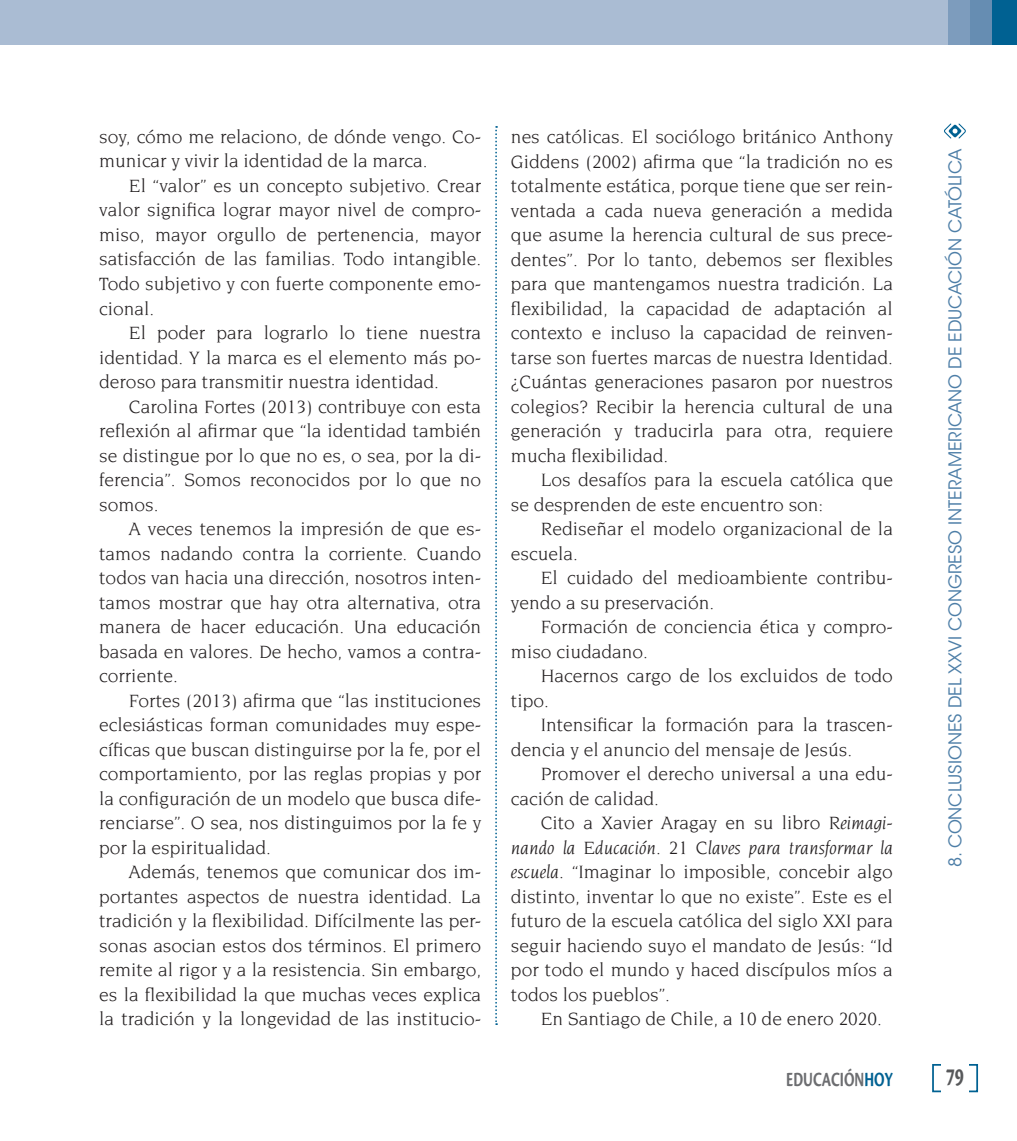
<style>
.page{position:relative;width:1017px;height:1141px;background:#fff}
.page>*{position:absolute;margin:0;border:0;box-sizing:border-box;transform-origin:0 0}
.t1{font:700 26.25px "Cronos Pro";color:#57585a;scale:.7 1}
.t2{font:700 21px "Cronos Pro";letter-spacing:.005em;color:#6c6d70;scale:.7 1}
.t3{font:19.25px/24.5px "Novarese Std";color:#231f20}
.t4{font:17.5px "ITC Avant Garde Std";color:#4d7ea7}
.s1{font-style:italic}
.s2{color:#006192}
</style>
<div class="page">
<div style="left:932px;top:1064px;width:46px;height:28px;border:2px solid #006192"></div>
<div style="left:941px;top:1062px;width:27px;height:33px;background:#fff"></div>
<div style="left:0;top:0;width:1017px;height:45px;background:#aabcd3"></div>
<div style="left:992px;top:0;width:25px;height:45px;background:#006192"></div>
<div style="left:970px;top:0;width:22px;height:45px;background:#668db2"></div>
<div style="left:948px;top:0;width:22px;height:45px;background:#7d9cbd"></div>
<svg style="left:944px;top:123px;width:22px;height:16px"></svg>
<svg style="left:495px;top:126px;width:2px;height:899px"></svg>
<p class="t3" style="left:99px;top:124px;width:383px">soy, cómo me relaciono, de dónde vengo. Co&shy;municar y vivir la identidad de la marca.</p>
<p class="t3" style="left:99px;top:173px;width:384px;text-align:justify;text-indent:30px">El “valor” es un concepto subjetivo. Crear valor significa lograr mayor nivel de compro&shy;miso, mayor orgullo de pertenencia, mayor satisfacción de las familias. Todo intangible.<br>Todo subjetivo y con fuerte componente emo&shy;cional.</p>
<p class="t3" style="left:99px;top:320px;width:383px;text-align:justify;text-indent:30px">El poder para lograrlo lo tiene nuestra identidad. Y la marca es el elemento más po&shy;deroso para transmitir nuestra identidad.</p>
<p class="t3" style="left:99px;top:394px;width:383px;text-align:justify;text-indent:30px">Carolina Fortes (2013) contribuye con esta reflexión al afirmar que “la identidad también se distingue por lo que no es, o sea, por la di&shy;ferencia”. Somos reconocidos por lo que no somos.</p>
<p class="t3" style="left:99px;top:516px;width:383px;text-align:justify;text-indent:30px">A veces tenemos la impresión de que es&shy;tamos nadando contra la corriente. Cuando todos van hacia una dirección, nosotros inten&shy;tamos mostrar que hay otra alternativa, otra manera de hacer educación. Una educación basada en valores. De hecho, vamos a contra&shy;corriente.</p>
<p class="t3" style="left:99px;top:688px;width:384px;text-align:justify;text-indent:30px">Fortes (2013) afirma que “las instituciones eclesiásticas forman comunidades muy espe&shy;cíficas que buscan distinguirse por la fe, por el comportamiento, por las reglas propias y por la configuración de un modelo que busca dife&shy;renciarse”. O sea, nos distinguimos por la fe y por la espiritualidad.</p>
<p class="t3" style="left:99px;top:859px;width:383px;text-align:justify;text-indent:30px">Además, tenemos que comunicar dos im&shy;portantes aspectos de nuestra identidad. La tradición y la flexibilidad. Difícilmente las per&shy;sonas asocian estos dos términos. El primero remite al rigor y a la resistencia. Sin embargo, es la flexibilidad la que muchas veces explica la tradición y la longevidad de las institucio-</p>
<p class="t3" style="left:511px;top:124px;width:384px;text-align:justify">nes católicas. El sociólogo británico Anthony Giddens (2002) afirma que “la tradición no es totalmente estática, porque tiene que ser rein&shy;ventada a cada nueva generación a medida que asume la herencia cultural de sus prece&shy;dentes”. Por lo tanto, debemos ser flexibles para que mantengamos nuestra tradición. La flexibilidad, la capacidad de adaptación al contexto e incluso la capacidad de reinven&shy;tarse son fuertes marcas de nuestra Identidad. ¿Cuántas generaciones pasaron por nuestros colegios? Recibir la herencia cultural de una generación y traducirla para otra, requiere mucha flexibilidad.</p>
<p class="t3" style="left:511px;top:467px;width:383px;text-indent:30px">Los desafíos para la escuela católica que se desprenden de este encuentro son:</p>
<p class="t3" style="left:511px;top:516px;width:383px;text-indent:30px">Rediseñar el modelo organizacional de la escuela.</p>
<p class="t3" style="left:511px;top:565px;width:383px;text-indent:30px">El cuidado del medioambiente contribu&shy;yendo a su preservación.</p>
<p class="t3" style="left:511px;top:614px;width:383px;text-indent:30px">Formación de conciencia ética y compro&shy;miso ciudadano.</p>
<p class="t3" style="left:511px;top:663px;width:383px;text-indent:30px">Hacernos cargo de los excluidos de todo tipo.</p>
<p class="t3" style="left:511px;top:713px;width:383px;text-indent:30px">Intensificar la formación para la trascen&shy;dencia y el anuncio del mensaje de Jesús.</p>
<p class="t3" style="left:511px;top:762px;width:383px;text-indent:30px">Promover el derecho universal a una edu&shy;cación de calidad.</p>
<p class="t3" style="left:511px;top:811px;width:383px;text-align:justify;text-indent:30px">Cito a Xavier Aragay en su libro <span class="s1">Reimagi&shy;nando la Educación. 21 Claves para transformar la escuela</span>. “Imaginar lo imposible, concebir algo distinto, inventar lo que no existe”. Este es el futuro de la escuela católica del siglo XXI para seguir haciendo suyo el mandato de Jesús: “Id por todo el mundo y haced discípulos míos a todos los pueblos”.</p>
<p class="t3" style="left:541px;top:1007px;width:343px">En Santiago de Chile, a 10 de enero 2020.</p>
<p class="t4" style="left:944px;top:867px;width:719px;rotate:-90deg">8. CONCLUSIONES DEL XXVI CONGRESO INTERAMERICANO DE EDUCACIÓN CATÓLICA</p>
<p class="t2" style="left:786px;top:1067px;width:154px">EDUCACIÓN<span class="s2">HOY</span></p>
<h1 class="t1" style="left:946px;top:1062px;width:28px">79</h1>
</div>
